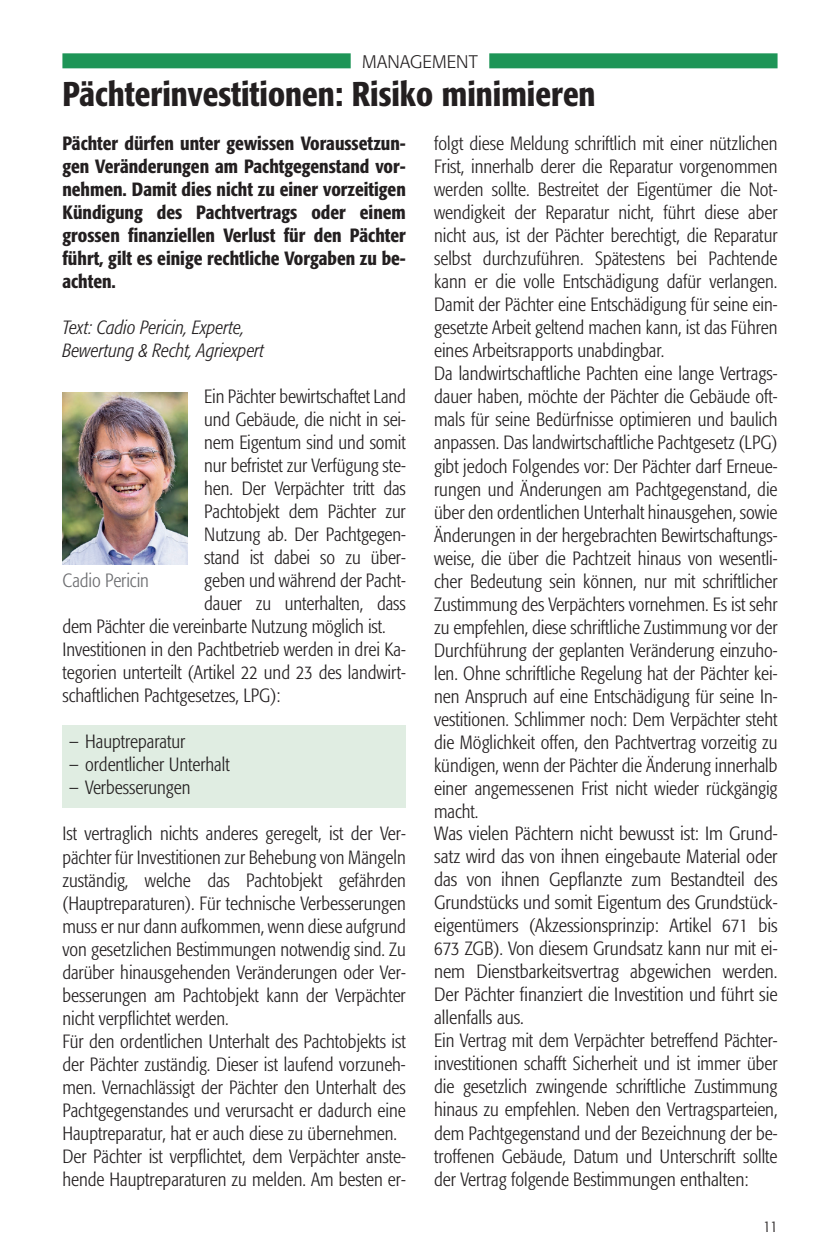
<style>
.page{position:relative;width:840px;height:1248px;background:#fff}
.page>*{position:absolute;margin:0;border:0;box-sizing:border-box;transform-origin:0 0}
.t1{font:500 condensed 34px "Formata";color:#231f20}
.t2{font:300 condensed 19px/23px "Formata";color:#231f20}
.t3{font:500 condensed 19px/23px "Formata";color:#231f20;text-align:justify}
.t4{font:italic 300 condensed 19px/23px "Formata";color:#231f20}
.t5{font:300 condensed 19px "Formata";color:#6c6d70}
.t6{font:300 18px "Formata";letter-spacing:.01em;color:#231f20}
.t7{font:300 condensed 16px "Formata";color:#231f20}
</style>
<div class="page">
<div style="left:62px;top:725px;width:343px;height:82px;background:#e0ede2"></div>
<div style="left:62px;top:53px;width:715px;height:15px;background:#1e9557"></div>
<div style="left:350px;top:52px;width:139px;height:18px;background:#fff"></div>
<img style="left:62px;top:392px;width:125px;height:172px">
<p class="t6" style="left:362px;top:51px;width:117px">MANAGEMENT</p>
<h1 class="t1" style="left:62px;top:74px;width:534px">Pächterinvestitionen: Risiko minimieren</h1>
<p class="t3" style="left:62px;top:131px;width:345px">Pächter dürfen unter gewissen Voraussetzun&shy;gen Veränderungen am Pachtgegenstand vor&shy;nehmen. Damit dies nicht zu einer vorzeitigen Kündigung des Pachtvertrags oder einem grossen finanziellen Verlust für den Pächter führt, gilt es einige rechtliche Vorgaben zu be&shy;achten.</p>
<p class="t4" style="left:62px;top:316px;width:203px">Text: Cadio Pericin, Experte,<br>Bewertung &amp; Recht, Agriexpert</p>
<p class="t2" style="left:204px;top:385px;width:203px">Ein Pächter bewirtschaftet Land</p>
<p class="t2" style="left:204px;top:408px;width:203px">und Gebäude, die nicht in sei-</p>
<p class="t2" style="left:204px;top:431px;width:203px">nem Eigentum sind und somit</p>
<p class="t2" style="left:204px;top:454px;width:203px">nur befristet zur Verfügung ste-</p>
<p class="t2" style="left:204px;top:477px;width:203px">hen. Der Verpächter tritt das</p>
<p class="t2" style="left:204px;top:500px;width:203px">Pachtobjekt dem Pächter zur</p>
<p class="t2" style="left:204px;top:523px;width:203px">Nutzung ab. Der Pachtgegen-</p>
<p class="t2" style="left:204px;top:546px;width:203px">stand ist dabei so zu über-</p>
<p class="t2" style="left:204px;top:569px;width:203px">geben und während der Pacht-</p>
<p class="t2" style="left:204px;top:592px;width:203px">dauer zu unterhalten, dass</p>
<p class="t2" style="left:62px;top:615px;width:324px">dem Pächter die vereinbarte Nutzung möglich ist.</p>
<p class="t2" style="left:62px;top:638px;width:345px">Investitionen in den Pachtbetrieb werden in drei Ka-</p>
<p class="t2" style="left:62px;top:661px;width:345px">tegorien unterteilt (Artikel 22 und 23 des landwirt-</p>
<p class="t2" style="left:62px;top:684px;width:219px">schaftlichen Pachtgesetzes, LPG):</p>
<p class="t2" style="left:68px;top:730px;width:163px">− Hauptreparatur<br>− ordentlicher Unterhalt − Verbesserungen</p>
<p class="t2" style="left:62px;top:822px;width:345px">Ist vertraglich nichts anderes geregelt, ist der Ver&shy;pächter für Investitionen zur Behebung von Mängeln zuständig, welche das Pachtobjekt gefährden (Hauptreparaturen). Für technische Verbesserungen muss er nur dann aufkommen, wenn diese aufgrund von gesetzlichen Bestimmungen notwendig sind. Zu darüber hinausgehenden Veränderungen oder Ver&shy;besserungen am Pachtobjekt kann der Verpächter nicht verpflichtet werden.<br>Für den ordentlichen Unterhalt des Pachtobjekts ist der Pächter zuständig. Dieser ist laufend vorzuneh&shy;men. Vernachlässigt der Pächter den Unterhalt des Pachtgegenstandes und verursacht er dadurch eine Hauptreparatur, hat er auch diese zu übernehmen.<br>Der Pächter ist verpflichtet, dem Verpächter anste&shy;hende Hauptreparaturen zu melden. Am besten er-</p>
<p class="t2" style="left:434px;top:132px;width:345px">folgt diese Meldung schriftlich mit einer nützlichen Frist, innerhalb derer die Reparatur vorgenommen werden sollte. Bestreitet der Eigentümer die Not&shy;wendigkeit der Reparatur nicht, führt diese aber nicht aus, ist der Pächter berechtigt, die Reparatur selbst durchzuführen. Spätestens bei Pachtende kann er die volle Entschädigung dafür verlangen.<br>Damit der Pächter eine Entschädigung für seine ein&shy;gesetzte Arbeit geltend machen kann, ist das Führen eines Arbeitsrapports unabdingbar.<br>Da landwirtschaftliche Pachten eine lange Vertrags&shy;dauer haben, möchte der Pächter die Gebäude oft&shy;mals für seine Bedürfnisse optimieren und baulich anpassen. Das landwirtschaftliche Pachtgesetz (LPG) gibt jedoch Folgendes vor: Der Pächter darf Erneue&shy;rungen und Änderungen am Pachtgegenstand, die über den ordentlichen Unterhalt hinausgehen, sowie Änderungen in der hergebrachten Bewirtschaftungs&shy;weise, die über die Pachtzeit hinaus von wesentli&shy;cher Bedeutung sein können, nur mit schriftlicher Zustimmung des Verpächters vornehmen. Es ist sehr zu empfehlen, diese schriftliche Zustimmung vor der Durchführung der geplanten Veränderung einzuho&shy;len. Ohne schriftliche Regelung hat der Pächter kei&shy;nen Anspruch auf eine Entschädigung für seine In&shy;vestitionen. Schlimmer noch: Dem Verpächter steht die Möglichkeit offen, den Pachtvertrag vorzeitig zu kündigen, wenn der Pächter die Änderung innerhalb einer angemessenen Frist nicht wieder rückgängig macht.<br>Was vielen Pächtern nicht bewusst ist: Im Grund&shy;satz wird das von ihnen eingebaute Material oder das von ihnen Gepflanzte zum Bestandteil des Grundstücks und somit Eigentum des Grundstück&shy;eigentümers (Akzessionsprinzip: Artikel 671 bis 673 ZGB). Von diesem Grundsatz kann nur mit ei&shy;nem Dienstbarkeitsvertrag abgewichen werden.<br>Der Pächter finanziert die Investition und führt sie allenfalls aus.<br>Ein Vertrag mit dem Verpächter betreffend Pächter&shy;investitionen schafft Sicherheit und ist immer über die gesetzlich zwingende schriftliche Zustimmung hinaus zu empfehlen. Neben den Vertragsparteien, dem Pachtgegenstand und der Bezeichnung der be&shy;troffenen Gebäude, Datum und Unterschrift sollte der Vertrag folgende Bestimmungen enthalten:</p>
<p class="t5" style="left:62px;top:569px;width:88px">Cadio Pericin</p>
<p class="t7" style="left:763px;top:1216px;width:15px">11</p>
</div>
